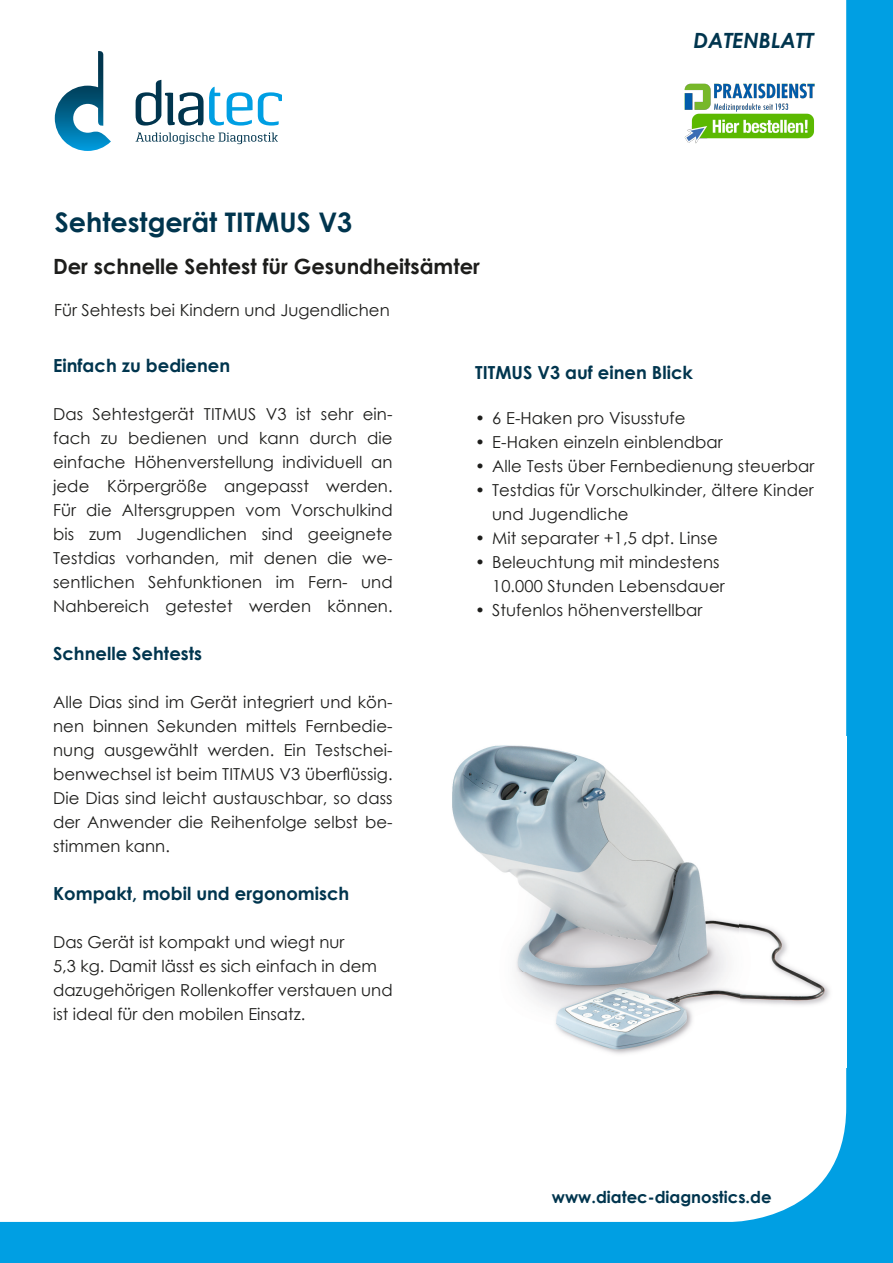
<style>
.page{position:relative;width:893px;height:1263px;background:#009fe3}
.page>*{position:absolute;margin:0;border:0;box-sizing:border-box;transform-origin:0 0}
.t1{font:700 27px "Century Gothic";color:#00354e}
.t2{font:700 21px "Century Gothic";color:#1d1d1b}
.t3{font:italic 700 21px "Century Gothic";color:#00354e}
.t4{font:700 18px "Century Gothic";color:#00354e}
.t5{font:16.5px/24px "Century Gothic";letter-spacing:.005em;color:#1d1d1b}
.t6{font:700 16.5px "Century Gothic";color:#00354e}
</style>
<div class="page">
<div style="left:0;top:0;width:846px;height:1222px;background:#fff"></div>
<img style="left:419px;top:736px;width:428px;height:331px">
<svg style="left:136px;top:133px;width:142px;height:11px;background:#c2cfd5"></svg>
<svg style="left:55px;top:51px;width:56px;height:100px;background:#98c1d2"></svg>
<svg style="left:136px;top:80px;width:146px;height:46px;background:#b1d0de"></svg>
<img style="left:682px;top:81px;width:136px;height:65px">
<h1 class="t1" style="left:55px;top:202px;width:299px">Sehtestgerät TITMUS V3</h1>
<p class="t2" style="left:53px;top:250px;width:428px">Der schnelle Sehtest für Gesundheitsämter</p>
<p class="t5" style="left:54px;top:298px;width:337px">Für Sehtests bei Kindern und Jugendlichen</p>
<p class="t3" style="left:693px;top:24px;width:122px">DATENBLATT</p>
<p class="t4" style="left:53px;top:351px;width:179px">Einfach zu bedienen</p>
<p class="t5" style="left:53px;top:401px;width:341px;text-align:justify">Das Sehtestgerät TITMUS V3 ist sehr ein&shy;fach zu bedienen und kann durch die einfache Höhenverstellung individuell an jede Körpergröße angepasst werden.<br>Für die Altersgruppen vom Vorschulkind bis zum Jugendlichen sind geeignete Testdias vorhanden, mit denen die we&shy;sentlichen Sehfunktionen im Fern- und Nahbereich getestet werden können.</p>
<p class="t4" style="left:53px;top:639px;width:151px">Schnelle Sehtests</p>
<p class="t5" style="left:53px;top:689px;width:341px;text-align:justify">Alle Dias sind im Gerät integriert und kön&shy;nen binnen Sekunden mittels Fernbedie&shy;nung ausgewählt werden. Ein Testschei&shy;benwechsel ist beim TITMUS V3 überflüssig.<br>Die Dias sind leicht austauschbar, so dass der Anwender die Reihenfolge selbst be&shy;stimmen kann.</p>
<p class="t4" style="left:53px;top:879px;width:298px">Kompakt, mobil und ergonomisch</p>
<p class="t5" style="left:53px;top:929px;width:341px">Das Gerät ist kompakt und wiegt nur<br>5,3 kg. Damit lässt es sich einfach in dem dazugehörigen Rollenkoffer verstauen und ist ideal für den mobilen Einsatz.</p>
<p class="t4" style="left:475px;top:359px;width:219px">TITMUS V3 auf einen Blick</p>
<p class="t5" style="left:475px;top:406px;width:212px">• 6 E-Haken pro Visusstufe</p>
<p class="t5" style="left:475px;top:430px;width:249px">• E-Haken einzeln einblendbar</p>
<p class="t5" style="left:475px;top:454px;width:341px">• Alle Tests über Fernbedienung steuerbar</p>
<p class="t5" style="left:492px;top:478px;width:323px;text-indent:-17px">• Testdias für Vorschulkinder, ältere Kinder und Jugendliche</p>
<p class="t5" style="left:475px;top:526px;width:244px">• Mit separater +1,5 dpt. Linse</p>
<p class="t5" style="left:492px;top:550px;width:234px;text-indent:-17px">• Beleuchtung mit mindestens<br>10.000 Stunden Lebensdauer</p>
<p class="t5" style="left:475px;top:598px;width:229px">• Stufenlos höhenverstellbar</p>
<p class="t6" style="left:552px;top:1185px;width:221px">www.diatec-diagnostics.de</p>
</div>
